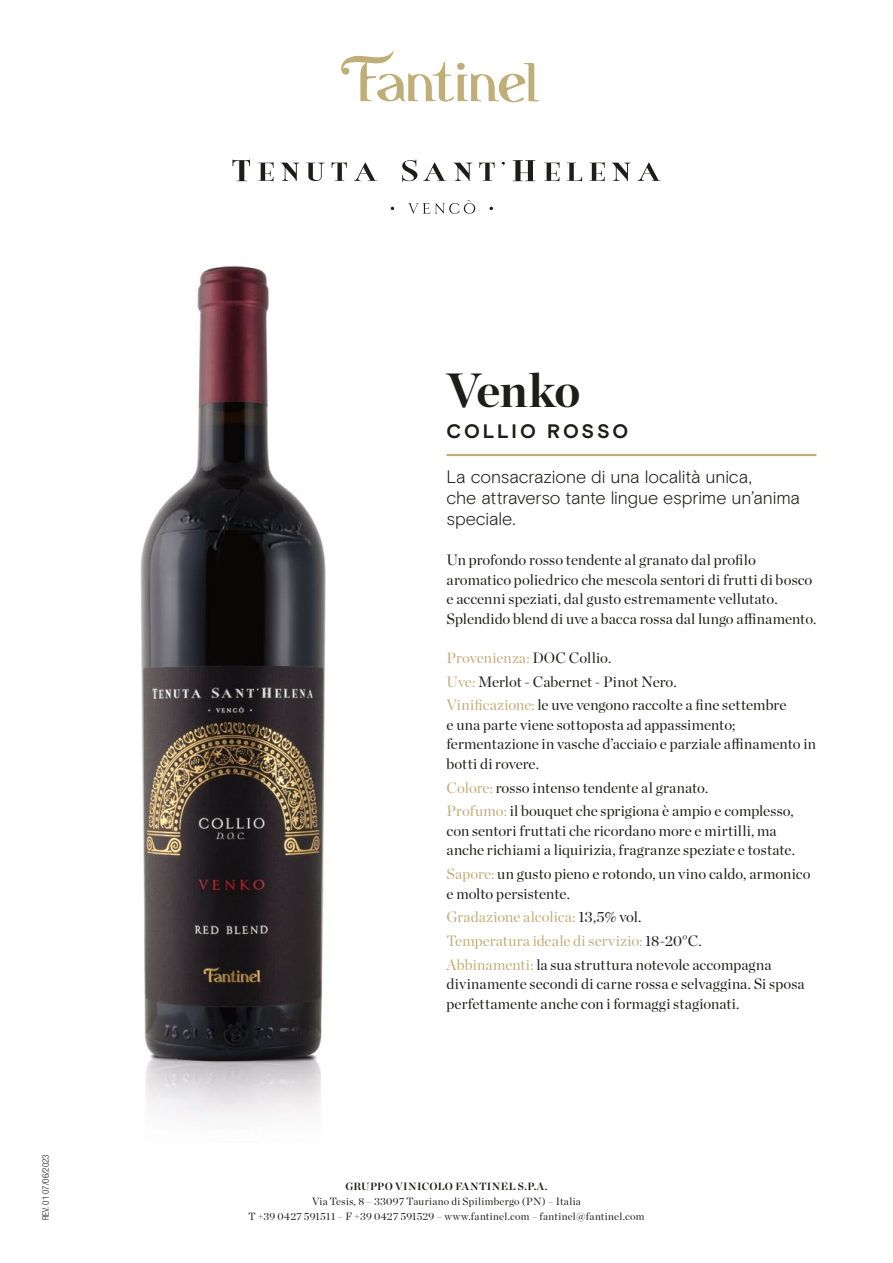
<style>
.page{position:relative;width:893px;height:1263px;background:#fff}
.page>*{position:absolute;margin:0;border:0;box-sizing:border-box;transform-origin:0 0}
.nome_vino{font:700 48px "Chronicle Display";letter-spacing:-.02em;color:#1d1d1b}
.tipo_vino{font:700 19.5px "Basis Grotesque Pro";letter-spacing:.145em;color:#1d1d1b}
.Ingresso{font:300 18px/21px "Basis Grotesque Pro";letter-spacing:-.005em;color:#1d1d1b}
.descrizione_vino{font:15px/19.5px "Chronicle Display";letter-spacing:.005em;color:#1d1d1b}
.testo{font:15px/19.5px "Chronicle Display";letter-spacing:.005em;color:#1d1d1b}
.descrizione_vino-2{font:15px "Chronicle Display";letter-spacing:.005em;color:#bfae77}
.t1{font:10.5px "Chronicle Display";letter-spacing:.025em;color:#1d1d1b}
.t2{font:700 10.5px "Chronicle Display";letter-spacing:.03em;color:#1d1d1b}
.t3{font:300 condensed 9px "Helvetica Neue LT Std";color:#1d1d1b}
.s1{color:#1d1d1b}
.s2{color:#bfae77}
</style>
<div class="page">
<svg style="left:341px;top:51px;width:198px;height:51px"></svg>
<hr style="left:446px;top:454px;width:370px;height:2px;background:#bfae77">
<svg style="left:232px;top:160px;width:18px;height:21px"></svg>
<svg style="left:258px;top:162px;width:16px;height:19px"></svg>
<svg style="left:281px;top:163px;width:18px;height:18px"></svg>
<svg style="left:306px;top:163px;width:18px;height:18px"></svg>
<svg style="left:332px;top:162px;width:15px;height:19px"></svg>
<svg style="left:354px;top:163px;width:23px;height:18px"></svg>
<svg style="left:402px;top:160px;width:15px;height:22px"></svg>
<svg style="left:423px;top:163px;width:23px;height:18px"></svg>
<svg style="left:453px;top:163px;width:19px;height:18px"></svg>
<svg style="left:479px;top:162px;width:16px;height:19px"></svg>
<svg style="left:513px;top:160px;width:22px;height:21px"></svg>
<svg style="left:544px;top:162px;width:15px;height:19px"></svg>
<svg style="left:567px;top:163px;width:15px;height:18px"></svg>
<svg style="left:589px;top:162px;width:16px;height:19px"></svg>
<svg style="left:612px;top:163px;width:18px;height:18px"></svg>
<svg style="left:637px;top:163px;width:23px;height:18px"></svg>
<svg style="left:408px;top:200px;width:67px;height:14px"></svg>
<img style="left:141px;top:266px;width:185px;height:852px">
<p class="t3" style="left:41px;top:1220px;width:68px;rotate:-90deg">REV. 01 07/06/2023</p>
<p class="nome_vino" style="left:446px;top:352px;width:135px">Venko</p>
<p class="tipo_vino" style="left:446px;top:420px;width:183px">COLLIO ROSSO</p>
<p class="Ingresso" style="left:446px;top:466px;width:355px">La consacrazione di una località unica,<br>che attraverso tante lingue esprime un’anima speciale.</p>
<p class="testo" style="left:446px;top:549px;width:371px">Un profondo rosso tendente al granato dal profilo aromatico poliedrico che mescola sentori di frutti di bosco e accenni speziati, dal gusto estremamente vellutato.<br>Splendido blend di uve a bacca rossa dal lungo affinamento.</p>
<p class="descrizione_vino-2" style="left:446px;top:646px;width:166px">Provenienza: <span class="s1">DOC Collio.</span></p>
<p class="descrizione_vino" style="left:446px;top:670px;width:232px"><span class="s2">Uve:</span> Merlot - Cabernet - Pinot Nero.</p>
<p class="descrizione_vino" style="left:446px;top:694px;width:371px"><span class="s2">Vinificazione:</span> le uve vengono raccolte a fine settembre<br>e una parte viene sottoposta ad appassimento; fermentazione in vasche d’acciaio e parziale affinamento in botti di rovere.</p>
<p class="descrizione_vino" style="left:446px;top:776px;width:263px"><span class="s2">Colore:</span> rosso intenso tendente al granato.</p>
<p class="descrizione_vino" style="left:446px;top:800px;width:350px"><span class="s2">Profumo:</span> il bouquet che sprigiona è ampio e complesso, con sentori fruttati che ricordano more e mirtilli, ma anche richiami a liquirizia, fragranze speziate e tostate.</p>
<p class="descrizione_vino" style="left:446px;top:863px;width:366px"><span class="s2">Sapore:</span> un gusto pieno e rotondo, un vino caldo, armonico e molto persistente.</p>
<p class="descrizione_vino-2" style="left:446px;top:906px;width:197px">Gradazione alcolica: <span class="s1">13,5% vol.</span></p>
<p class="descrizione_vino-2" style="left:446px;top:929px;width:257px">Temperatura ideale di servizio: <span class="s1">18-20°C.</span></p>
<p class="descrizione_vino" style="left:446px;top:954px;width:360px"><span class="s2">Abbinamenti:</span> la sua struttura notevole accompagna divinamente secondi di carne rossa e selvaggina. Si sposa perfettamente anche con i formaggi stagionati.</p>
<p class="t2" style="left:345px;top:1178px;width:204px">GRUPPO VINICOLO FANTINEL S.P.A.</p>
<p class="t1" style="left:312px;top:1194px;width:270px">Via Tesis, 8 – 33097 Tauriano di Spilimbergo (PN) – Italia</p>
<p class="t1" style="left:248px;top:1209px;width:398px">T +39 0427 591511 – F +39 0427 591529 – www.fantinel.com – fantinel@fantinel.com</p>
</div>
